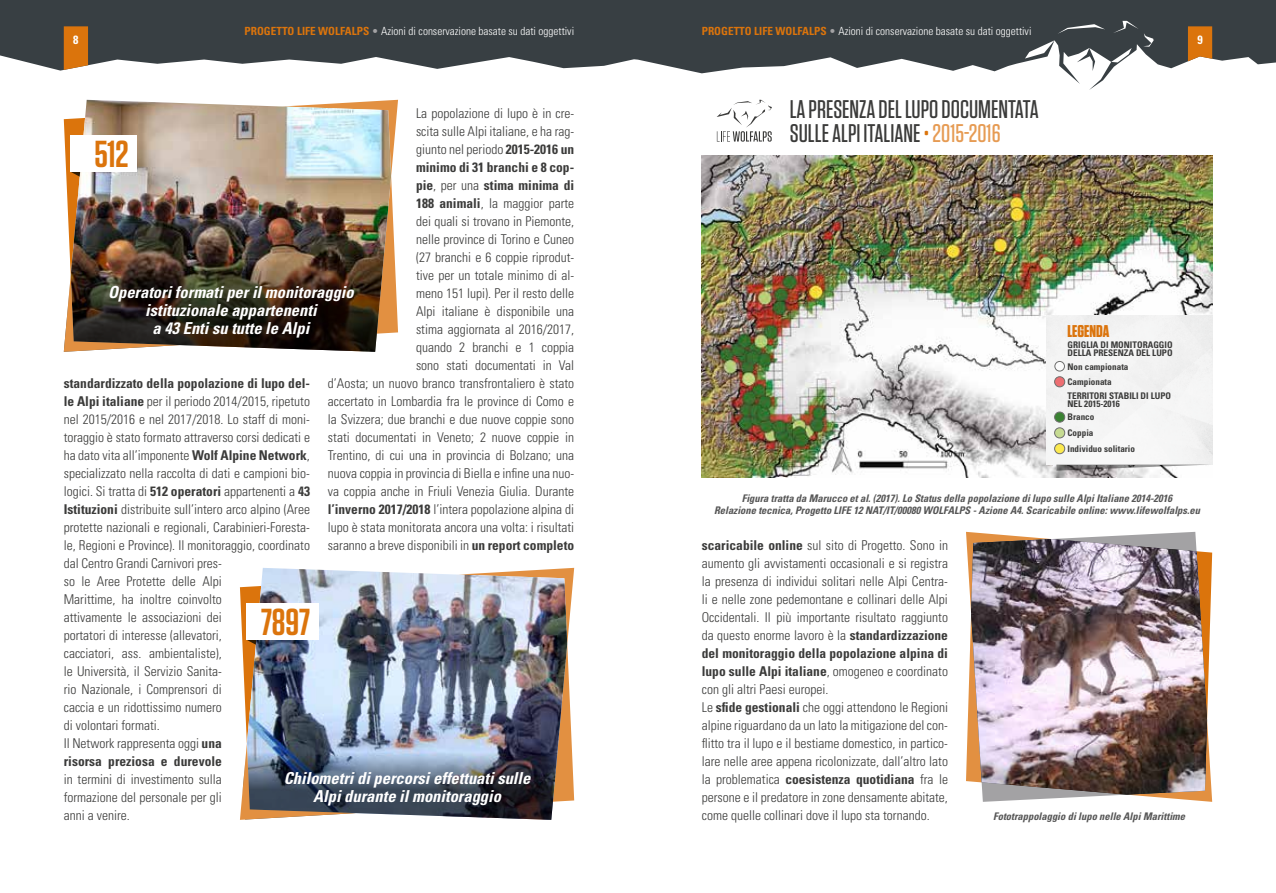
<style>
.page{position:relative;width:1276px;height:893px;background:#fff}
.page>*{position:absolute;margin:0;border:0;box-sizing:border-box;transform-origin:0 0}
.t1{font:600 37.5px "Tungsten";color:#db740c}
.t2{font:500 25.5px/24px "Tungsten";color:#3b3b3a}
.t3{font:700 17.1px "Tungsten";color:#db740c}
.t4{font:italic 700 condensed 16.5px/18px "Univers";color:#fff;text-align:center}
.t5{font:300 condensed 13.5px/18px "Univers";color:#3b3b3a}
.t6{font:700 condensed 12px "Univers";color:#fff}
.t7{font:300 condensed 11.25px "Univers";color:#fff}
.t8{font:italic 700 condensed 10.5px/12px "Univers";color:#565656;text-align:center}
.t9{font:700 condensed 9.15px/15.8px "Univers";color:#3b3b3a}
.s1{font-weight:700;color:#db740c}
.s2{color:#a3a2a4}
.s3{font-weight:700}
.s4{color:#db740c}
.s5{color:#e69b53}
</style>
<div class="page">
<svg style="left:716px;top:100px;width:56px;height:42px"></svg>
<img style="left:702px;top:156px;width:510px;height:322px">
<div style="left:1047px;top:315px;width:165px;height:149px;background:#f4f4f4"></div>
<div style="left:1055px;top:361px;width:9px;height:10px;background:#fbfbfb;border-radius:50%"></div>
<div style="left:1054px;top:361px;width:10px;height:10px;border:1px solid #6f6f6e;border-radius:50%"></div>
<div style="left:1054px;top:377px;width:10px;height:10px;background:#ed6e72;border-radius:50%"></div>
<div style="left:1054px;top:376px;width:11px;height:11px;border:1px solid #6f6f6e;border-radius:50%"></div>
<div style="left:1054px;top:412px;width:10px;height:10px;background:#3a8232;border-radius:50%"></div>
<div style="left:1054px;top:412px;width:11px;height:10px;border:1px solid #6f6f6e;border-radius:50%"></div>
<div style="left:1054px;top:428px;width:10px;height:10px;background:#c6db92;border-radius:50%"></div>
<div style="left:1054px;top:428px;width:11px;height:10px;border:1px solid #6f6f6e;border-radius:50%"></div>
<div style="left:1054px;top:444px;width:10px;height:10px;background:#fcea50;border-radius:50%"></div>
<div style="left:1054px;top:443px;width:11px;height:11px;border:1px solid #6f6f6e;border-radius:50%"></div>
<svg style="left:1056px;top:464px;width:155px;height:7px"></svg>
<img style="left:64px;top:100px;width:334px;height:252px">
<div style="left:71px;top:136px;width:66px;height:36px;background:#fff"></div>
<img style="left:240px;top:568px;width:334px;height:252px">
<div style="left:247px;top:604px;width:72px;height:36px;background:#fff"></div>
<svg style="left:966px;top:532px;width:246px;height:270px"></svg>
<img style="left:971px;top:539px;width:236px;height:256px">
<svg style="left:0;top:0;width:638px;height:71px;background:#525657"></svg>
<svg style="left:638px;top:0;width:638px;height:90px;fill:#383f43"></svg>
<svg style="left:1188px;top:26px;width:24px;height:35px"></svg>
<p class="t7" style="left:244px;top:24px;width:331px"><span class="s1">PROGETTO LIFE WOLFALPS</span> <span class="s2">•</span> Azioni di conservazione basate su dati oggettivi</p>
<p class="t7" style="left:702px;top:24px;width:331px"><span class="s1">PROGETTO LIFE WOLFALPS</span> <span class="s2">•</span> Azioni di conservazione basate su dati oggettivi</p>
<p class="t6" style="left:73px;top:33px;width:7px">8</p>
<p class="t6" style="left:1197px;top:33px;width:7px">9</p>
<p class="t5" style="left:328px;top:104px;width:248px;text-align:right">La popolazione di lupo è in cre-<br>scita sulle Alpi italiane, e ha rag-<br>giunto nel periodo <span class="s3">2015-2016 un<br>minimo di 31 branchi e 8 cop-<br>pie</span>, per una <span class="s3">stima minima di<br>188 animali</span>, la maggior parte<br>dei quali si trovano in Piemonte,<br>nelle province di Torino e Cuneo<br>(27 branchi e 6 coppie riprodut-<br>tive per un totale minimo di al-<br>meno 151 lupi). Per il resto delle<br>Alpi italiane è disponibile una<br>stima aggiornata al 2016/2017,<br>quando 2 branchi e 1 coppia<br>sono stati documentati in Val<br>d’Aosta; un nuovo branco transfrontaliero è stato accertato in Lombardia fra le province di Como e la Svizzera; due branchi e due nuove coppie sono stati documentati in Veneto; 2 nuove coppie in Trentino, di cui una in provincia di Bolzano; una nuova coppia in provincia di Biella e infine una nuo&shy;va coppia anche in Friuli Venezia Giulia. Durante <span class="s3">l’inverno 2017/2018</span> l’intera popolazione alpina di lupo è stata monitorata ancora una volta: i risultati saranno a breve disponibili in <span class="s3">un report completo</span></p>
<h2 class="t2" style="left:790px;top:97px;width:250px">LA PRESENZA DEL LUPO DOCUMENTATA<br>SULLE ALPI ITALIANE <span class="s4">•</span><span class="s5">2015-2016</span></h2>
<h1 class="t1" style="left:94px;top:134px;width:36px">512</h1>
<p class="t4" style="left:108px;top:283px;width:247px">Operatori formati per il monitoraggio istituzionale appartenenti<br>a 43 Enti su tutte le Alpi</p>
<p class="t3" style="left:1067px;top:321px;width:43px">LEGENDA</p>
<p class="t9" style="left:1067px;top:341px;width:107px;line-height:7.8px">GRIGLIA DI MONITORAGGIO<br>DELLA PRESENZA DEL LUPO</p>
<p class="t9" style="left:1067px;top:391px;width:105px;line-height:7.8px">TERRITORI STABILI DI LUPO<br>NEL 2015-2016</p>
<p class="t9" style="left:1067px;top:358px;width:62px">Non campionata<br>Campionata</p>
<p class="t9" style="left:1067px;top:409px;width:69px">Branco<br>Coppia<br>Individuo solitario</p>
<p class="t5" style="left:64px;top:374px;width:248px"><span class="s3">standardizzato della popolazione di lupo del&shy;le Alpi italiane</span> per il periodo 2014/2015, ripetuto nel 2015/2016 e nel 2017/2018. Lo staff di moni&shy;toraggio è stato formato attraverso corsi dedicati e ha dato vita all’imponente <span class="s3">Wolf Alpine Network</span>, specializzato nella raccolta di dati e campioni bio&shy;logici. Si tratta di <span class="s3">512 operatori</span> appartenenti a <span class="s3">43<br>Istituzioni</span> distribuite sull’intero arco alpino (Aree protette nazionali e regionali, Carabinieri-Foresta&shy;le, Regioni e Province). Il monitoraggio, coordinato dal Centro Grandi Carnivori pres-<br>so le Aree Protette delle Alpi<br>Marittime, ha inoltre coinvolto<br>attivamente le associazioni dei<br>portatori di interesse (allevatori,<br>cacciatori, ass. ambientaliste),<br>le Università, il Servizio Sanita-<br>rio Nazionale, i Comprensori di<br>caccia e un ridottissimo numero<br>di volontari formati.<br>Il Network rappresenta oggi <span class="s3">una<br>risorsa preziosa e durevole</span></p>
<p class="t5" style="left:64px;top:770px;width:160px;text-align:justify">in termini di investimento sulla formazione del personale per gli anni a venire.</p>
<p class="t8" style="left:714px;top:492px;width:487px">Figura tratta da Marucco et al. (2017). Lo Status della popolazione di lupo sulle Alpi Italiane 2014-2016<br>Relazione tecnica, Progetto LIFE 12 NAT/IT/00080 WOLFALPS - Azione A4. Scaricabile online: www.lifewolfalps.eu</p>
<p class="t5" style="left:702px;top:536px;width:248px"><span class="s3">scaricabile online</span> sul sito di Progetto. Sono in aumento gli avvistamenti occasionali e si registra la presenza di individui solitari nelle Alpi Centra&shy;li e nelle zone pedemontane e collinari delle Alpi Occidentali. Il più importante risultato raggiunto da questo enorme lavoro è la <span class="s3">standardizzazione del monitoraggio della popolazione alpina di lupo sulle Alpi italiane</span>, omogeneo e coordinato con gli altri Paesi europei.<br>Le <span class="s3">sfide gestionali</span> che oggi attendono le Regioni alpine riguardano da un lato la mitigazione del con&shy;flitto tra il lupo e il bestiame domestico, in partico&shy;lare nelle aree appena ricolonizzate, dall’altro lato la problematica <span class="s3">coesistenza quotidiana</span> fra le persone e il predatore in zone densamente abitate, come quelle collinari dove il lupo sta tornando.</p>
<h1 class="t1" style="left:261px;top:602px;width:51px">7897</h1>
<p class="t4" style="left:284px;top:769px;width:248px">Chilometri di percorsi effettuati sulle<br>Alpi durante il monitoraggio</p>
<p class="t8" style="left:993px;top:810px;width:193px">Fototrappolaggio di lupo nelle Alpi Marittime</p>
</div>
